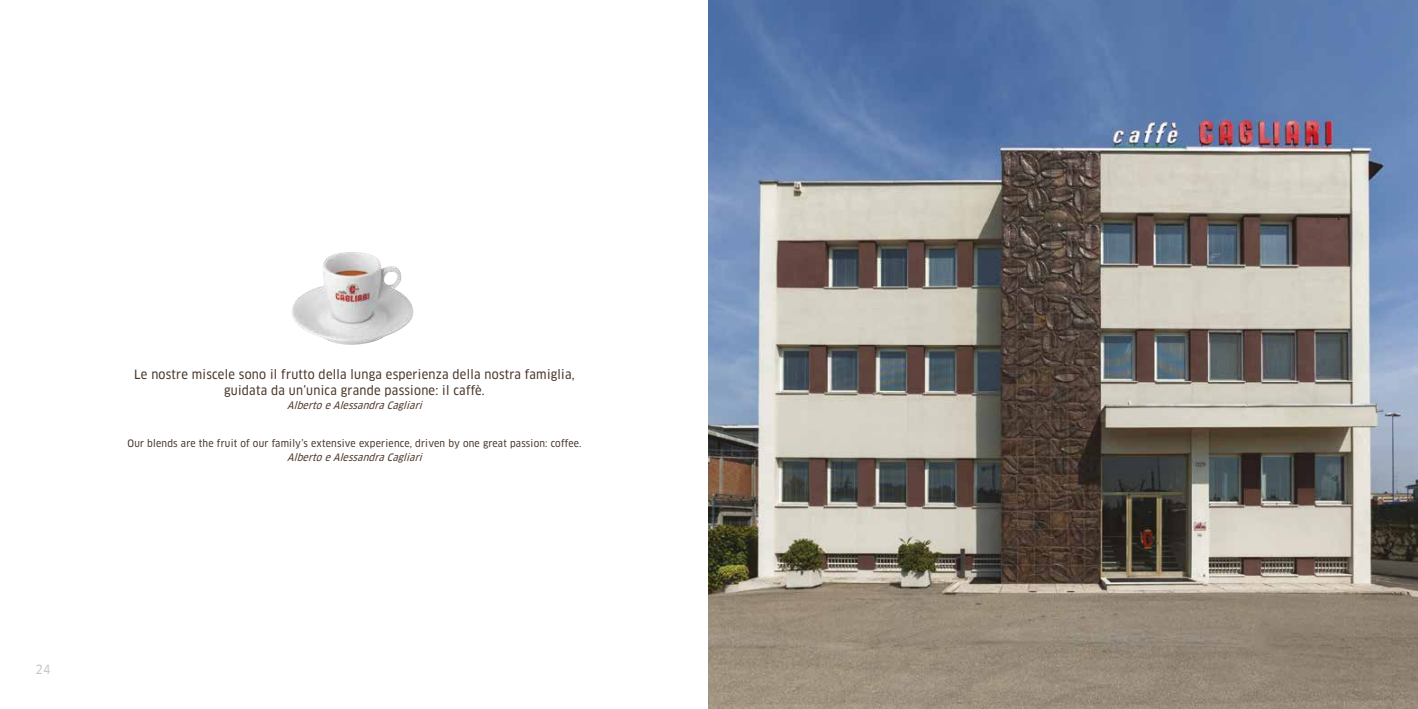
<style>
.page{position:relative;width:1418px;height:709px;background:#fff}
.page>*{position:absolute;margin:0;border:0;box-sizing:border-box;transform-origin:0 0}
.t1{font:12.5px/16.2px "Clan Pro Narr News";letter-spacing:.02em;color:#493529;text-align:center}
.t2{font:12.5px "Clan Pro Narr News";color:#c6c6c6}
.t3{font:10px "Clan Pro Narr News";letter-spacing:.02em;color:#493529}
.t4{font:italic 10px "Clan Pro Narr News";color:#493529}
</style>
<div class="page">
<img style="left:709px;top:0;width:708px;height:709px">
<img style="left:292px;top:252px;width:122px;height:93px">
<p class="t1" style="left:134px;top:366px;width:442px">Le nostre miscele sono il frutto della lunga esperienza della nostra famiglia, guidata da un’unica grande passione: il caffè.</p>
<p class="t4" style="left:287px;top:399px;width:139px">AlbertoeAlessandraCagliari</p>
<p class="t3" style="left:127px;top:438px;width:455px">Our blends are the fruit of our family’s extensive experience, driven by one great passion: coffee.</p>
<p class="t4" style="left:287px;top:451px;width:139px">AlbertoeAlessandraCagliari</p>
<p class="t2" style="left:35px;top:661px;width:16px">24</p>
</div>
